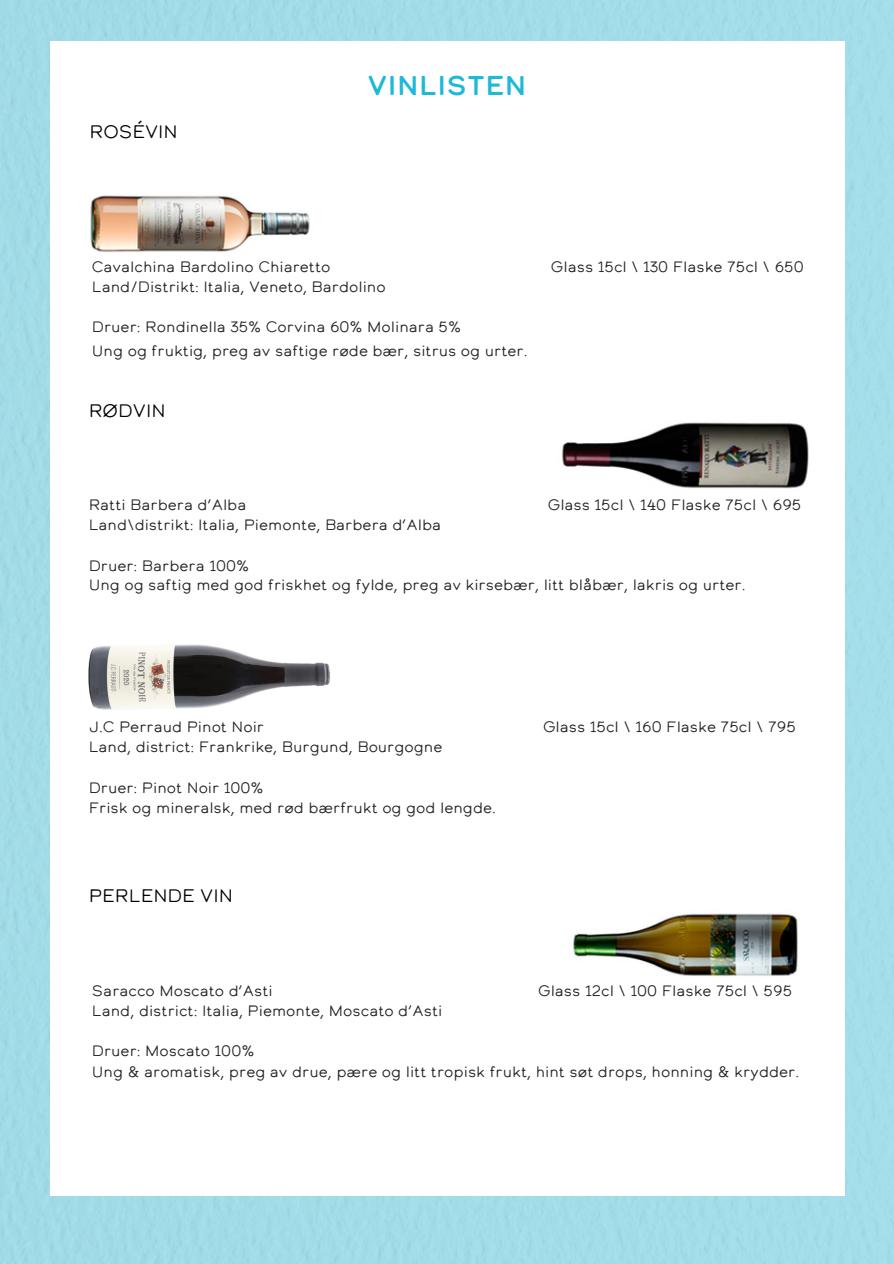
<style>
.page{position:relative;width:894px;height:1264px;background:#fff}
.page>*{position:absolute;margin:0;border:0;box-sizing:border-box;transform-origin:0 0}
.t1{font:27.15px "Calder Dark";color:#1eb8d8}
.t2{font:18px "Calder LC";color:#000}
.t3{font:15px "Calder LC";color:#272229}
</style>
<div class="page">
<img style="left:90px;top:193px;width:220px;height:62px">
<img style="left:561px;top:422px;width:248px;height:67px">
<img style="left:569px;top:911px;width:229px;height:66px">
<img style="left:88px;top:644px;width:243px;height:66px">
<p class="t2" style="left:89px;top:124px;width:90px">ROSÉVIN</p>
<p class="t1" style="left:367px;top:74px;width:160px">VINLISTEN</p>
<h1 class="t3" style="left:92px;top:260px;width:240px">Cavalchina Bardolino Chiaretto</h1>
<h1 class="t3" style="left:550px;top:260px;width:254px">Glass 15cl \ 130 Flaske 75cl \ 650</h1>
<h2 class="t3" style="left:92px;top:280px;width:295px">Land/Distrikt: Italia, Veneto, Bardolino</h2>
<p class="t3" style="left:92px;top:321px;width:371px">Druer: Rondinella 35% Corvina 60% Molinara 5%</p>
<p class="t3" style="left:92px;top:344px;width:437px">Ung og fruktig, preg av saftige røde bær, sitrus og urter.</p>
<h2 class="t2" style="left:89px;top:402px;width:78px">RØDVIN</h2>
<p class="t3" style="left:89px;top:498px;width:159px">Ratti Barbera d’Alba</p>
<p class="t3" style="left:547px;top:498px;width:255px">Glass 15cl \ 140 Flaske 75cl \ 695</p>
<h2 class="t3" style="left:89px;top:519px;width:354px">Land\distrikt: Italia, Piemonte, Barbera d‘Alba</h2>
<p class="t3" style="left:89px;top:559px;width:162px">Druer: Barbera 100%</p>
<p class="t3" style="left:89px;top:578px;width:658px">Ung og saftig med god friskhet og fylde, preg av kirsebær, litt blåbær, lakris og urter.</p>
<p class="t3" style="left:89px;top:720px;width:177px">J.C Perraud Pinot Noir</p>
<p class="t3" style="left:543px;top:720px;width:254px">Glass 15cl \ 160 Flaske 75cl \ 795</p>
<p class="t3" style="left:89px;top:740px;width:355px">Land, district: Frankrike, Burgund, Bourgogne</p>
<p class="t3" style="left:89px;top:781px;width:176px">Druer: Pinot Noir 100%</p>
<p class="t3" style="left:89px;top:801px;width:408px">Frisk og mineralsk, med rød bærfrukt og god lengde.</p>
<p class="t2" style="left:89px;top:888px;width:146px">PERLENDE VIN</p>
<p class="t3" style="left:92px;top:983px;width:182px">Saracco Moscato d’Asti</p>
<p class="t3" style="left:538px;top:983px;width:255px">Glass 12cl \ 100 Flaske 75cl \ 595</p>
<p class="t3" style="left:92px;top:1004px;width:352px">Land, district: Italia, Piemonte, Moscato d’Asti</p>
<p class="t3" style="left:92px;top:1044px;width:164px">Druer: Moscato 100%</p>
<p class="t3" style="left:92px;top:1064px;width:708px">Ung &amp; aromatisk, preg av drue, pære og litt tropisk frukt, hint søt drops, honning &amp; krydder.</p>
</div>
